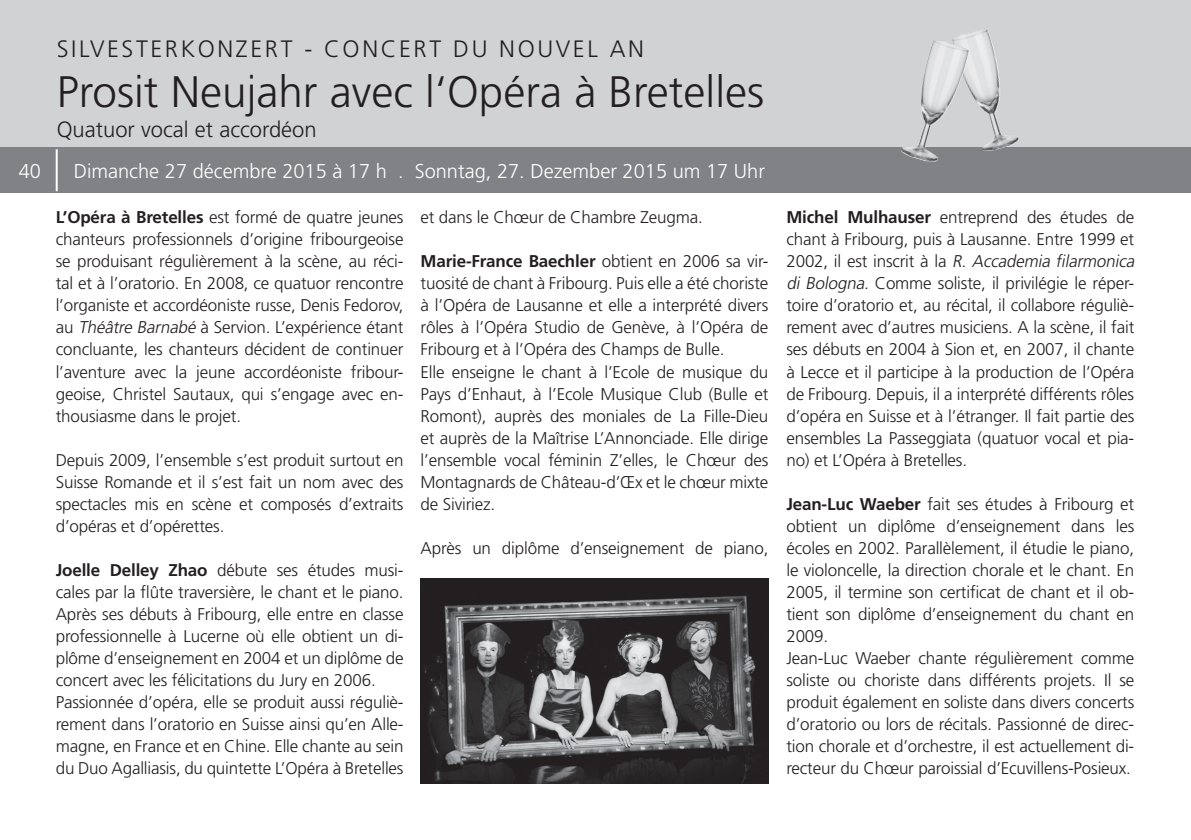
<style>
.page{position:relative;width:1191px;height:840px;background:#fff}
.page>*{position:absolute;margin:0;border:0;box-sizing:border-box;transform-origin:0 0}
.t1{font:300 44px "Frutiger";color:#231f20}
.t2{font:300 23.8px "Frutiger";letter-spacing:.11em;color:#231f20}
.t3{font:300 22px "Frutiger";color:#231f20}
.t4{font:300 20px "Frutiger";color:#fff}
.t5{font:300 17px/22px "Frutiger";letter-spacing:-.01em;color:#231f20}
.s1{font-weight:700}
.s2{font-style:italic}
</style>
<div class="page">
<div style="left:0;top:0;width:1191px;height:147px;background:#d1d2d4"></div>
<div style="left:0;top:147px;width:1191px;height:46px;background:#808285"></div>
<hr style="left:56px;top:149px;width:2px;height:42px;background:#fff">
<img style="left:952px;top:30px;width:67px;height:121px">
<img style="left:901px;top:40px;width:68px;height:121px">
<img style="left:420px;top:578px;width:348px;height:204px">
<p class="t4" style="left:19px;top:160px;width:24px">40</p>
<h2 class="t2" style="left:57px;top:36px;width:589px">Silvesterkonzert - Conc ert du Nouvel An</h2>
<h1 class="t1" style="left:57px;top:67px;width:709px">Prosit Neujahr avec l‘Opéra à Bretelles</h1>
<p class="t3" style="left:57px;top:117px;width:261px">Quatuor vocal et accordéon</p>
<p class="t4" style="left:74px;top:160px;width:693px">Dimanche 27 décembre 2015 à 17 h . Sonntag, 27. Dezember 2015 um 17 U hr</p>
<p class="t5" style="left:420px;top:206px;width:284px">et dans le Chœur de Chambre Zeugma.</p>
<p class="t5" style="left:420px;top:250px;width:349px"><span class="s1">Marie-France Baechler</span> obtient en 2006 sa vir&shy;tuosité de chant à Fribourg. Puis elle a été choriste à l’Opéra de Lausanne et elle a interprété divers rôles à l’Opéra Studio de Genève, à l’Opéra de Fribourg et à l’Opéra des Champs de Bulle.<br>Elle enseigne le chant à l’Ecole de musique du Pays d’Enhaut, à l’Ecole Musique Club (Bulle et Romont), auprès des moniales de La Fille-Dieu et auprès de la Maîtrise L’Annonciade. Elle dirige l’ensemble vocal féminin Z’elles, le Chœur des Montagnards de Château-d’Œx et le chœur mixte de Siviriez.</p>
<p class="t5" style="left:420px;top:536px;width:349px">Après un diplôme d’enseignement de piano,</p>
<p class="t5" style="left:56px;top:206px;width:349px;text-align:justify"><span class="s1">L’Opéra à Bretelles</span> est formé de quatre jeunes chanteurs professionnels d’origine fribourgeoise se produisant régulièrement à la scène, au réci&shy;tal et à l’oratorio. En 2008, ce quatuor rencontre l’organiste et accordéoniste russe, Denis Fedorov, au <span class="s2">Théâtre Barnabé</span> à Servion. L’expérience étant concluante, les chanteurs décident de continuer l’aventure avec la jeune accordéoniste fribour&shy;geoise, Christel Sautaux, qui s’engage avec en&shy;thousiasme dans le projet.</p>
<p class="t5" style="left:56px;top:448px;width:349px;text-align:justify">Depuis 2009, l’ensemble s’est produit surtout en Suisse Romande et il s’est fait un nom avec des spectacles mis en scène et composés d’extraits d’opéras et d’opérettes.</p>
<p class="t5" style="left:56px;top:558px;width:349px"><span class="s1">Joelle Delley Zhao</span> débute ses études musi&shy;cales par la flûte traversière, le chant et le piano.<br>Après ses débuts à Fribourg, elle entre en classe professionnelle à Lucerne où elle obtient un di&shy;plôme d’enseignement en 2004 et un diplôme de concert avec les félicitations du Jury en 2006.<br>Passionnée d’opéra, elle se produit aussi réguliè&shy;rement dans l’oratorio en Suisse ainsi qu’en Alle&shy;magne, en France et en Chine. Elle chante au sein du Duo Agalliasis, du quintette L’Opéra à Bretelles</p>
<p class="t5" style="left:786px;top:206px;width:353px"><span class="s1">Michel Mulhauser</span> entreprend des études de chant à Fribourg, puis à Lausanne. Entre 1999 et 2 0 0 2 , i l est i n sc r i t à l a <span class="s2">R. Accademia filarmonica di Bologna.</span> Comme soliste, il privilégie le réper&shy;toire d’oratorio et, au récital, il collabore réguliè&shy;rement avec d’autres musiciens. A la scène, il fait ses débuts en 2004 à Sion et, en 2007, il chante à Lecce et il participe à la production de l’Opéra de Fribourg. Depuis, il a interprété différents rôles d’opéra en Suisse et à l’étranger. Il fait partie des ensembles La Passeggiata (quatuor vocal et pia&shy;no) et L’Opéra à Bretelles.</p>
<p class="t5" style="left:786px;top:492px;width:349px"><span class="s1">Jean-Luc Waeber</span> fait ses études à Fribourg et obtient un diplôme d’enseignement dans les écoles en 2002. Parallèlement, il étudie le piano, le violoncelle, la direction chorale et le chant. En 2005, il termine son certificat de chant et il ob&shy;tient son diplôme d’enseignement du chant en 2009.<br>Jean-Luc Waeber chante régulièrement comme soliste ou choriste dans différents projets. Il se produit également en soliste dans divers concerts d’oratorio ou lors de récitals. Passionné de direc&shy;tion chorale et d’orchestre, il est actuellement di&shy;recteur du Chœur paroissial d’Ecuvillens-Posieux.</p>
</div>
